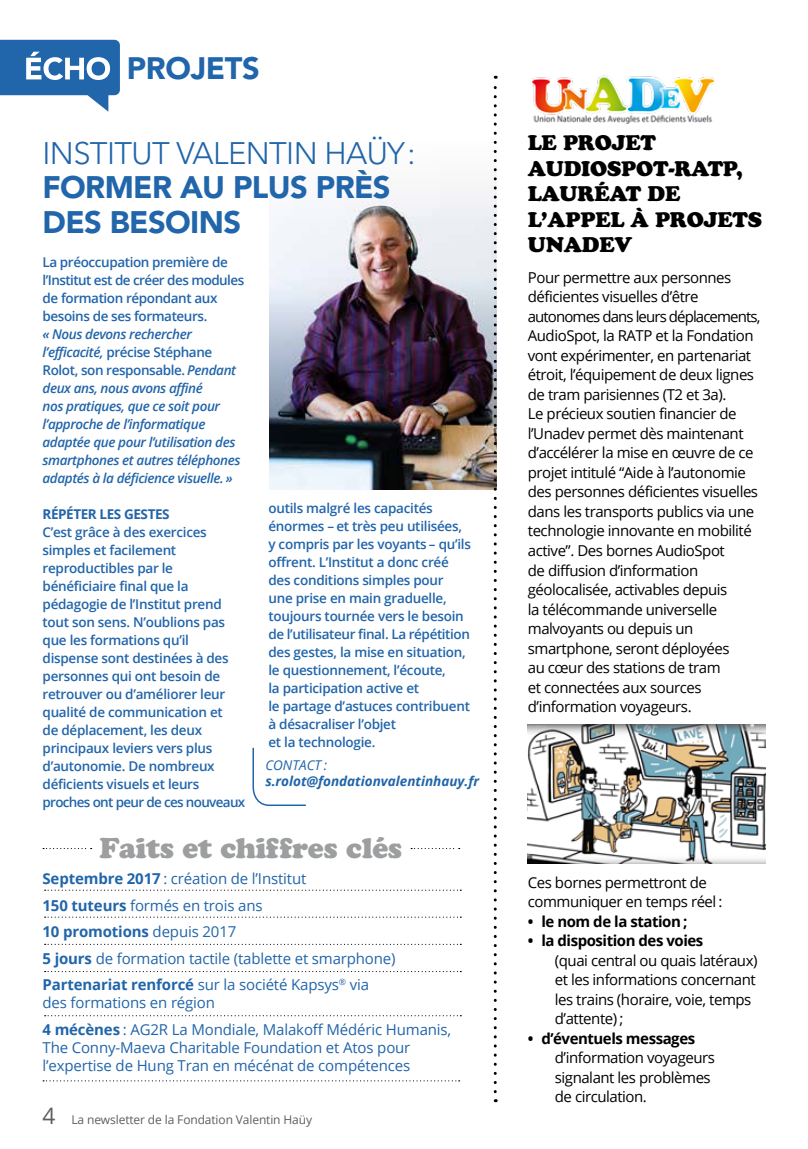
<style>
.page{position:relative;width:808px;height:1149px;background:#fff}
.page>*{position:absolute;margin:0;border:0;box-sizing:border-box;transform-origin:0 0}
.t1{font:900 30.9px/34.3px "Avenir";letter-spacing:-.02em;color:#2165aa}
.t2{font:300 30.9px "Avenir";letter-spacing:-.02em;color:#2165aa}
.t3{font:900 30.75px "Avenir";letter-spacing:-.01em;color:#2165aa}
.t4{font:28.5px "Cooper Black Std";letter-spacing:-.01em;color:#9c9e9f}
.t5{font:21px/25.5px "Cooper Black Std";letter-spacing:-.01em;color:#000}
.t6{font:15px/19.5px "Open Sans";letter-spacing:-.03em;color:#000}
.t7{font:15px/26.5px "Open Sans";letter-spacing:-.01em;color:#2165aa}
.t8{font:700 15px "Open Sans";letter-spacing:-.03em;color:#000}
.t9{font:600 13.5px/18px "Open Sans";letter-spacing:-.02em;color:#2165aa}
.t10{font:italic 600 13.5px/18px "Open Sans";letter-spacing:-.03em;color:#2165aa}
.t11{font:italic 700 13.5px "Open Sans";color:#2165aa}
.t12{font:700 13.5px "Open Sans";letter-spacing:-.03em;color:#2165aa}
.t13{font:italic 13.5px "Open Sans";color:#2165aa}
.t14{font:12px "Open Sans";letter-spacing:-.01em;color:#5e5f5d}
.s1{font-style:normal}
.s2{font-weight:700}
.s3{font-size:22.65px}
</style>
<div class="page">
<svg style="left:0;top:40px;width:120px;height:72px"></svg>
<svg style="left:252px;top:747px;width:54px;height:59px"></svg>
<img style="left:530px;top:75px;width:186px;height:49px">
<svg style="left:45px;top:889px;width:416px;height:1px"></svg>
<svg style="left:45px;top:916px;width:416px;height:1px"></svg>
<svg style="left:45px;top:943px;width:416px;height:1px"></svg>
<svg style="left:43px;top:1080px;width:417px;height:1px"></svg>
<img style="left:269px;top:142px;width:225px;height:347px">
<img style="left:528px;top:724px;width:237px;height:139px">
<svg style="left:494px;top:76px;width:3px;height:1015px"></svg>
<h2 class="t3" style="left:127px;top:50px;width:135px">PROJETS</h2>
<h1 class="t2" style="left:43px;top:135px;width:375px">INSTITUT VALENTIN HAÜY:</h1>
<h1 class="t1" style="left:43px;top:170px;width:350px">FORMER AU PLUS PRÈS<br>DES BESOINS</h1>
<p class="t9" style="left:43px;top:252px;width:203px">La préoccupation première de l’Institut est de créer des modules de formation répondant aux besoins de ses formateurs.</p>
<p class="t10" style="left:43px;top:324px;width:200px">« Nous devons rechercher l’efficacité, <span class="s1">précise Stéphane<br>Rolot, son responsable.</span> Pendant deux ans, nous avons affiné<br>nos pratiques, que ce soit pour l’approche de l’informatique adaptée que pour l’utilisation des smartphones et autres téléphones adaptés à la déficience visuelle. »</p>
<p class="t12" style="left:43px;top:504px;width:129px">RÉPÉTER LES GESTES</p>
<p class="t9" style="left:43px;top:522px;width:204px">C’est grâce à des exercices simples et facilement reproductibles par le bénéficiaire final que la pédagogie de l’Institut prend tout son sens. N’oublions pas que les formations qu’il dispense sont destinées à des personnes qui ont besoin de retrouver ou d’améliorer leur qualité de communication et<br>de déplacement, les deux principaux leviers vers plus d’autonomie. De nombreux déficients visuels et leurs proches ont peur de ces nouveaux</p>
<p class="t9" style="left:268px;top:498px;width:204px">outils malgré les capacités énormes – et très peu utilisées, y compris par les voyants – qu’ils offrent. L’Institut a donc créé des conditions simples pour une prise en main graduelle, toujours tournée vers le besoin de l’utilisateur final. La répétition des gestes, la mise en situation, le questionnement, l’écoute,<br>la participation active et<br>le partage d’astuces contribuent à désacraliser l’objet<br>et la technologie.</p>
<p class="t13" style="left:265px;top:755px;width:64px">CONTACT :</p>
<p class="t11" style="left:265px;top:771px;width:215px">s.rolot@fondationvalentinhauy.fr</p>
<h3 class="t4" style="left:100px;top:830px;width:304px">Faits et chiffres clés</h3>
<p class="t7" style="left:43px;top:864px;width:355px"><span class="s2">Septembre 2017</span> : création de l’Institut<br><span class="s2">150 tuteurs</span> formés en trois ans<br><span class="s2">10 promotions</span> depuis 2017<br><span class="s2">5 jours</span> de formation tactile (tablette et smarphone)<br><span class="s2">Partenariat renforcé</span> sur la société Kapsys<sup>®</sup> via</p>
<p class="t7" style="left:43px;top:988px;width:410px">des formations en région<br><span class="s2">4 mécènes</span> : AG2R La Mondiale, Malakoff Médéric Humanis,</p>
<p class="t7" style="left:43px;top:1037px;width:369px;line-height:18px">The Conny-Maeva Charitable Foundation et Atos pour l’expertise de Hung Tran en mécénat de compétences</p>
<p class="t14" style="left:43px;top:1111px;width:271px"><span class="s3">4</span> La newsletter de la Fondation Valentin Haüy</p>
<h3 class="t5" style="left:528px;top:130px;width:236px">LE PROJET<br>AUDIOSPOT-RATP,<br>LAURÉAT DE<br>L’APPEL À PROJETS<br>UNADEV</h3>
<p class="t6" style="left:528px;top:267px;width:234px">Pour permettre aux personnes déficientes visuelles d’être autonomes dans leurs déplacements,<br>AudioSpot, la RATP et la Fondation vont expérimenter, en partenariat étroit, l’équipement de deux lignes de tram parisiennes (T2 et 3a).<br>Le précieux soutien financier de l’Unadev permet dès maintenant d’accélérer la mise en œuvre de ce projet intitulé “Aide à l’autonomie des personnes déficientes visuelles dans les transports publics via une technologie innovante en mobilité active”. Des bornes AudioSpot<br>de diffusion d’information géolocalisée, activables depuis<br>la télécommande universelle malvoyants ou depuis un smartphone, seront déployées<br>au cœur des stations de tram<br>et connectées aux sources d’information voyageurs.</p>
<p class="t6" style="left:528px;top:871px;width:196px">Ces bornes permettront de communiquer en temps réel :</p>
<p class="t8" style="left:528px;top:910px;width:161px">• le nom de la station ;</p>
<p class="t8" style="left:528px;top:929px;width:177px">• la disposition des voies</p>
<p class="t6" style="left:555px;top:949px;width:204px">(quai central ou quais latéraux) et les informations concernant les trains (horaire, voie, temps d’attente) ;</p>
<p class="t8" style="left:528px;top:1027px;width:169px">• d’éventuels messages</p>
<p class="t6" style="left:555px;top:1047px;width:162px">d’information voyageurs signalant les problèmes de circulation.</p>
</div>
